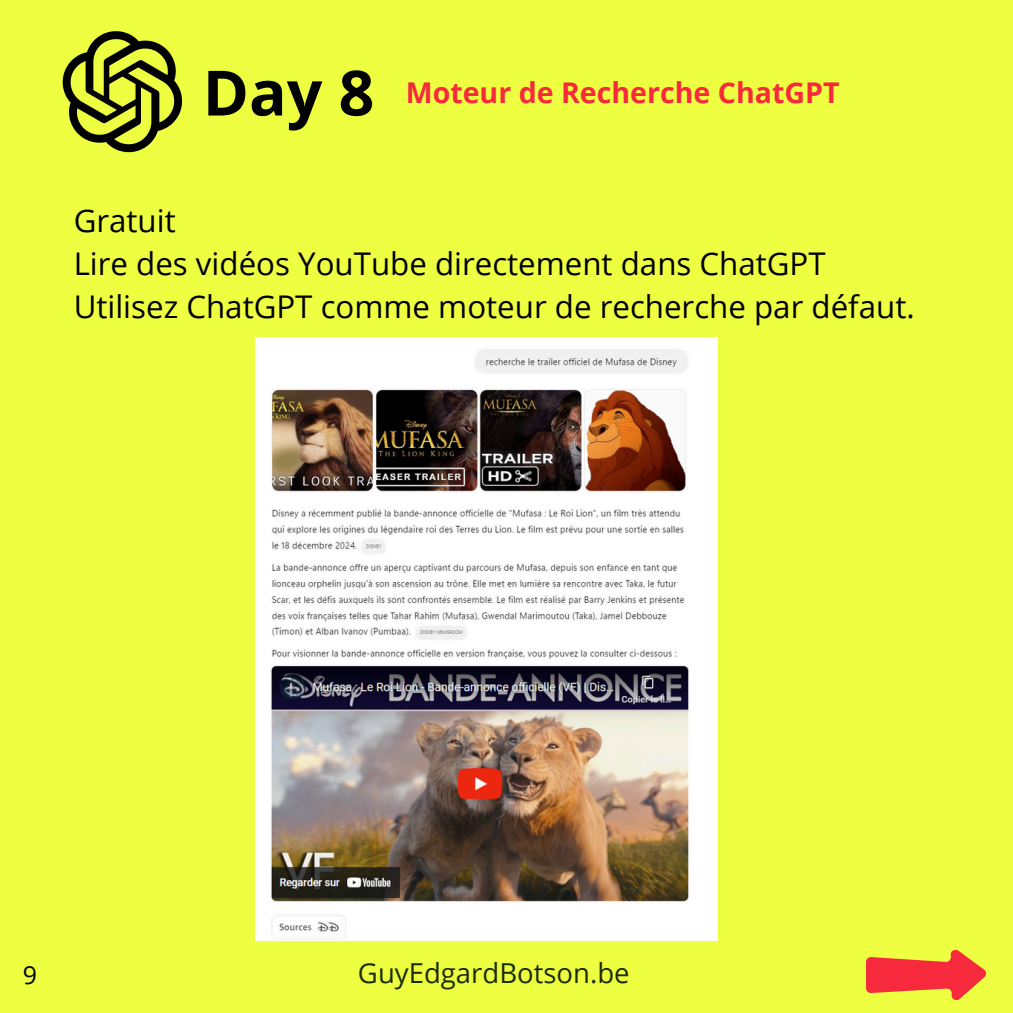
<style>
.page{position:relative;width:1013px;height:1013px;background:#fff}
.page>*{position:absolute;margin:0;border:0;box-sizing:border-box;transform-origin:0 0}
.t1{font:700 62.5px "Open Sans";color:#000}
.t2{font:31.25px/43.1px "Open Sans";color:#000}
.t3{font:700 28.5px "Open Sans";color:#f62a3c}
.t4{font:27.5px "Open Sans";color:#1a2c03}
.t5{font:25px "Open Sans";color:#000}
</style>
<div class="page">
<div style="left:0;top:0;width:1012px;height:1012px;background:#eeff41"></div>
<svg style="left:63px;top:31px;width:119px;height:121px"></svg>
<svg style="left:866px;top:949px;width:120px;height:51px"></svg>
<img style="left:255px;top:338px;width:462px;height:602px">
<p class="t1" style="left:203px;top:49px;width:173px">Day 8</p>
<h3 class="t3" style="left:406px;top:72px;width:435px">Moteur de Recherche ChatGPT</h3>
<h1 class="t2" style="left:74px;top:198px;width:842px">Gratuit<br>Lire des vidéos YouTube directement dans ChatGPT<br>Utilisez ChatGPT comme moteur de recherche par défaut.</h1>
<p class="t5" style="left:23px;top:957px;width:16px">9</p>
<h2 class="t4" style="left:358px;top:953px;width:273px">GuyEdgardBotson.be</h2>
</div>
